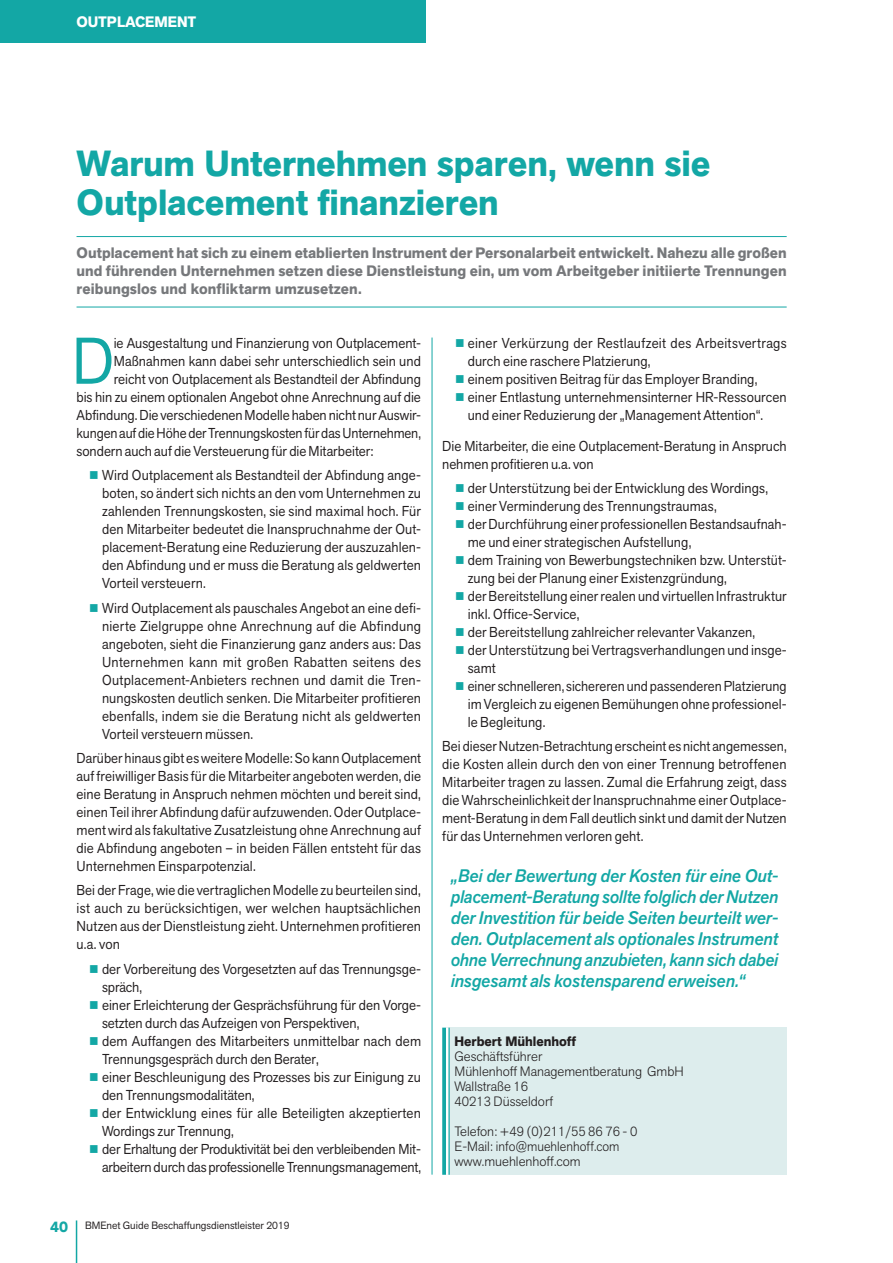
<style>
.page{position:relative;width:893px;height:1263px;background:#fff}
.page>*{position:absolute;margin:0;border:0;box-sizing:border-box;transform-origin:0 0}
.GLAVNI_TXT{font:65.25px "Akzid Grtsk Next";color:#13a7a5;scale:.95 1}
.Naslov{font:700 36px/39px "Akzid Grtsk Next";color:#13a7a5}
.Isticanje_Zeleni_txt{font:18px/21px "Akzid Grtsk Next Med It";color:#13a7a5;text-align:justify;scale:.95 1}
.Ispod_naslova_crte{font:700 15px/18px "Akzid Grtsk Next";letter-spacing:.01em;color:#76787b;text-align:justify}
.t1{font:700 15px "Akzid Grtsk Next";letter-spacing:-.01em;color:#fff}
.GLAVNI_TXT-2{font:14.25px/18px "Akzid Grtsk Next";letter-spacing:.005em;color:#231f20;scale:.95 1}
.GLAVNI_TXT-3{font:14.25px/18px "Akzid Grtsk Next";letter-spacing:.005em;color:#231f20;text-align:justify;scale:.94 1}
.GLAVNI_TXT-4{font:14.25px/18px "Akzid Grtsk Next";letter-spacing:.005em;color:#231f20;text-align:justify;scale:.93 1}
.t2{font:300 13.5px/15px "Akzid Grtsk Next";color:#231f20}
.t3{font:700 13.5px "Akzid Grtsk Next";color:#231f20}
.t4{font:10.5px "Akzid Grtsk Next";color:#231f20}
.s1{color:#13a7a5}
.s2{font-weight:700;font-size:15px;color:#13a7a5}
</style>
<div class="page">
<hr style="left:76px;top:1220px;width:1px;height:43px;background:#13a7a5">
<div style="left:0;top:0;width:425px;height:43px;background:#13a7a5"></div>
<hr style="left:77px;top:236px;width:710px;height:1px;background:#13a7a5">
<hr style="left:77px;top:307px;width:710px;height:1px;background:#13a7a5">
<div style="left:446px;top:1028px;width:340px;height:147px;background:#ddeded"></div>
<div style="left:442px;top:1027px;width:8px;height:148px;background:#fff"></div>
<svg style="left:442px;top:1027px;width:4px;height:148px"></svg>
<hr style="left:448px;top:1027px;width:2px;height:148px;background:#13a7a5">
<hr style="left:432px;top:338px;width:1px;height:837px;background:#13a7a5">
<p class="t1" style="left:77px;top:12px;width:121px">OUTPLACEMENT</p>
<p class="Naslov" style="left:77px;top:144px;width:635px">Warum Unternehmen sparen, wenn sie<br>Outplacement finanzieren</p>
<p class="Ispod_naslova_crte" style="left:77px;top:244px;width:712px">Outplacement hat sich zu einem etablierten Instrument der Personalarbeit entwickelt. Nahezu alle großen und führenden Unternehmen setzen diese Dienstleistung ein, um vom Arbeitgeber initiierte Trennungen reibungslos und konfliktarm umzusetzen.</p>
<p class="GLAVNI_TXT" style="left:72px;top:319px;width:46px">D</p>
<p class="GLAVNI_TXT-2" style="left:114px;top:334px;width:325px">ie Ausgestaltung und Finanzierung von Outplacement-</p>
<p class="GLAVNI_TXT-2" style="left:114px;top:352px;width:325px">Maßnahmen kann dabei sehr unterschiedlich sein und</p>
<p class="GLAVNI_TXT-2" style="left:114px;top:370px;width:325px">reicht von Outplacement als Bestandteil der Abfindung</p>
<p class="GLAVNI_TXT-2" style="left:77px;top:388px;width:364px">bis hin zu einem optionalen Angebot ohne Anrechnung auf die</p>
<p class="GLAVNI_TXT-2" style="left:77px;top:406px;width:364px">Abfindung. Die verschiedenen Modelle haben nicht nur Auswir-</p>
<p class="GLAVNI_TXT-4" style="left:77px;top:424px;width:372px">kungen auf die Höhe der Trennungskosten für das Unternehmen,</p>
<p class="GLAVNI_TXT-2" style="left:77px;top:442px;width:314px">sondern auch auf die Versteuerung für die Mitarbeiter:</p>
<p class="GLAVNI_TXT-2" style="left:102px;top:466px;width:337px;text-align:justify;text-indent:-13px"><span class="s1">■</span> Wird Outplacement als Bestandteil der Abfindung ange&shy;boten, so ändert sich nichts an den vom Unternehmen zu zahlenden Trennungskosten, sie sind maximal hoch. Für den Mitarbeiter bedeutet die Inanspruchnahme der Out&shy;placement-Beratung eine Reduzierung der auszuzahlen&shy;den Abfindung und er muss die Beratung als geldwerten Vorteil versteuern.</p>
<p class="GLAVNI_TXT-2" style="left:102px;top:598px;width:337px;text-align:justify;text-indent:-13px"><span class="s1">■</span> Wird Outplacement als pauschales Angebot an eine defi&shy;nierte Zielgruppe ohne Anrechnung auf die Abfindung angeboten, sieht die Finanzierung ganz anders aus: Das Unternehmen kann mit großen Rabatten seitens des Outplacement-Anbieters rechnen und damit die Tren&shy;nungskosten deutlich senken. Die Mitarbeiter profitieren ebenfalls, indem sie die Beratung nicht als geldwerten Vorteil versteuern müssen.</p>
<p class="GLAVNI_TXT-3" style="left:77px;top:749px;width:368px">Darüber hinaus gibt es weitere Modelle: So kann Outplacement auf freiwilliger Basis für die Mitarbeiter angeboten werden, die eine Beratung in Anspruch nehmen möchten und bereit sind, einen Teil ihrer Abfindung dafür aufzuwenden. Oder Outplace&shy;ment wird als fakultative Zusatzleistung ohne Anrechnung auf die Abfindung angeboten – in beiden Fällen entsteht für das Unternehmen Einsparpotenzial.</p>
<p class="GLAVNI_TXT-3" style="left:77px;top:881px;width:368px">Bei der Frage, wie die vertraglichen Modelle zu beurteilen sind, ist auch zu berücksichtigen, wer welchen hauptsächlichen Nutzen aus der Dienstleistung zieht. Unternehmen profitieren u.a. von</p>
<p class="GLAVNI_TXT-2" style="left:102px;top:959px;width:337px;text-indent:-13px"><span class="s1">■</span> der Vorbereitung des Vorgesetzten auf das Trennungsge&shy;spräch,</p>
<p class="GLAVNI_TXT-2" style="left:102px;top:995px;width:337px;text-indent:-13px"><span class="s1">■</span> einer Erleichterung der Gesprächsführung für den Vorge&shy;setzten durch das Aufzeigen von Perspektiven,</p>
<p class="GLAVNI_TXT-2" style="left:102px;top:1031px;width:337px;text-indent:-13px"><span class="s1">■</span> dem Auffangen des Mitarbeiters unmittelbar nach dem<br>Trennungsgespräch durch den Berater,</p>
<p class="GLAVNI_TXT-2" style="left:102px;top:1067px;width:337px;text-indent:-13px"><span class="s1">■</span> einer Beschleunigung des Prozesses bis zur Einigung zu den Trennungsmodalitäten,</p>
<p class="GLAVNI_TXT-2" style="left:102px;top:1103px;width:337px;text-indent:-13px"><span class="s1">■</span> der Entwicklung eines für alle Beteiligten akzeptierten<br>Wordings zur Trennung,</p>
<p class="GLAVNI_TXT-2" style="left:89px;top:1139px;width:351px;text-align:right"><span class="s1">■</span> der Erhaltung der Produktivität bei den verbleibenden Mit&shy;arbeitern durch das professionelle Trennungsmanagement,</p>
<p class="t4" style="left:50px;top:1218px;width:241px"><span class="s2">40</span> BMEnet Guide Beschaffungsdienstleister 2019</p>
<p class="GLAVNI_TXT-2" style="left:468px;top:334px;width:337px;text-indent:-13px"><span class="s1">■</span> einer Verkürzung der Restlaufzeit des Arbeitsvertrags durch eine raschere Platzierung,</p>
<p class="GLAVNI_TXT-2" style="left:455px;top:370px;width:320px"><span class="s1">■</span> einem positiven Beitrag für das Employer Branding,</p>
<p class="GLAVNI_TXT-2" style="left:468px;top:388px;width:337px;text-indent:-13px"><span class="s1">■</span> einer Entlastung unternehmensinterner HR-Ressourcen und einer Reduzierung der „Management Attention“.</p>
<p class="GLAVNI_TXT-2" style="left:442px;top:437px;width:364px">Die Mitarbeiter, die eine Outplacement-Beratung in Anspruch nehmen profitieren u.a. von</p>
<p class="GLAVNI_TXT-2" style="left:455px;top:479px;width:331px"><span class="s1">■</span> der Unterstützung bei der Entwicklung des Wordings,</p>
<p class="GLAVNI_TXT-2" style="left:455px;top:497px;width:277px"><span class="s1">■</span> einer Verminderung des Trennungstraumas,</p>
<p class="GLAVNI_TXT-3" style="left:468px;top:515px;width:341px;text-indent:-13px"><span class="s1">■</span> der Durchführung einer professionellen Bestandsaufnah&shy;me und einer strategischen Aufstellung,</p>
<p class="GLAVNI_TXT-2" style="left:468px;top:551px;width:337px;text-indent:-13px"><span class="s1">■</span> dem Training von Bewerbungstechniken bzw. Unterstüt&shy;zung bei der Planung einer Existenzgründung,</p>
<p class="GLAVNI_TXT-3" style="left:468px;top:587px;width:341px;text-indent:-13px"><span class="s1">■</span> der Bereitstellung einer realen und virtuellen Infrastruktur inkl. Office-Service,</p>
<p class="GLAVNI_TXT-2" style="left:455px;top:623px;width:317px"><span class="s1">■</span> der Bereitstellung zahlreicher relevanter Vakanzen,</p>
<p class="GLAVNI_TXT-2" style="left:468px;top:641px;width:337px;text-indent:-13px"><span class="s1">■</span> der Unterstützung bei Vertragsverhandlungen und insge&shy;samt</p>
<p class="GLAVNI_TXT-4" style="left:468px;top:677px;width:344px;text-indent:-13px"><span class="s1">■</span> einer schnelleren, sichereren und passenderen Platzierung im Vergleich zu eigenen Bemühungen ohne professionel&shy;le Begleitung.</p>
<p class="GLAVNI_TXT-4" style="left:442px;top:737px;width:372px">Bei dieser Nutzen-Betrachtung erscheint es nicht angemessen, die Kosten allein durch den von einer Trennung betroffenen Mitarbeiter tragen zu lassen. Zumal die Erfahrung zeigt, dass die Wahrscheinlichkeit der Inanspruchnahme einer Outplace&shy;ment-Beratung in dem Fall deutlich sinkt und damit der Nutzen für das Unternehmen verloren geht.</p>
<p class="Isticanje_Zeleni_txt" style="left:451px;top:865px;width:346px">„Bei der Bewertung der Kosten für eine Out&shy;placement-Beratung sollte folglich der Nutzen der Investition für beide Seiten beurteilt wer&shy;den. Outplacement als optionales Instrument ohne Verrechnung anzubieten, kann sich dabei insgesamt als kostensparend erweisen.“</p>
<p class="t3" style="left:454px;top:1033px;width:123px">Herbert Mühlenhoff</p>
<p class="t2" style="left:454px;top:1049px;width:231px">Geschäftsführer<br>Mühlenhoff Managementberatung GmbH</p>
<p class="t2" style="left:454px;top:1079px;width:75px">Wallstraße 16</p>
<p class="t2" style="left:454px;top:1094px;width:100px">40213 Düsseldorf</p>
<p class="t2" style="left:454px;top:1124px;width:184px">Telefon: +49 (0)211/55 86 76 - 0</p>
<p class="t2" style="left:454px;top:1139px;width:167px">E-Mail: info@muehlenhoff.com</p>
<p class="t2" style="left:454px;top:1154px;width:128px">www.muehlenhoff.com</p>
</div>
